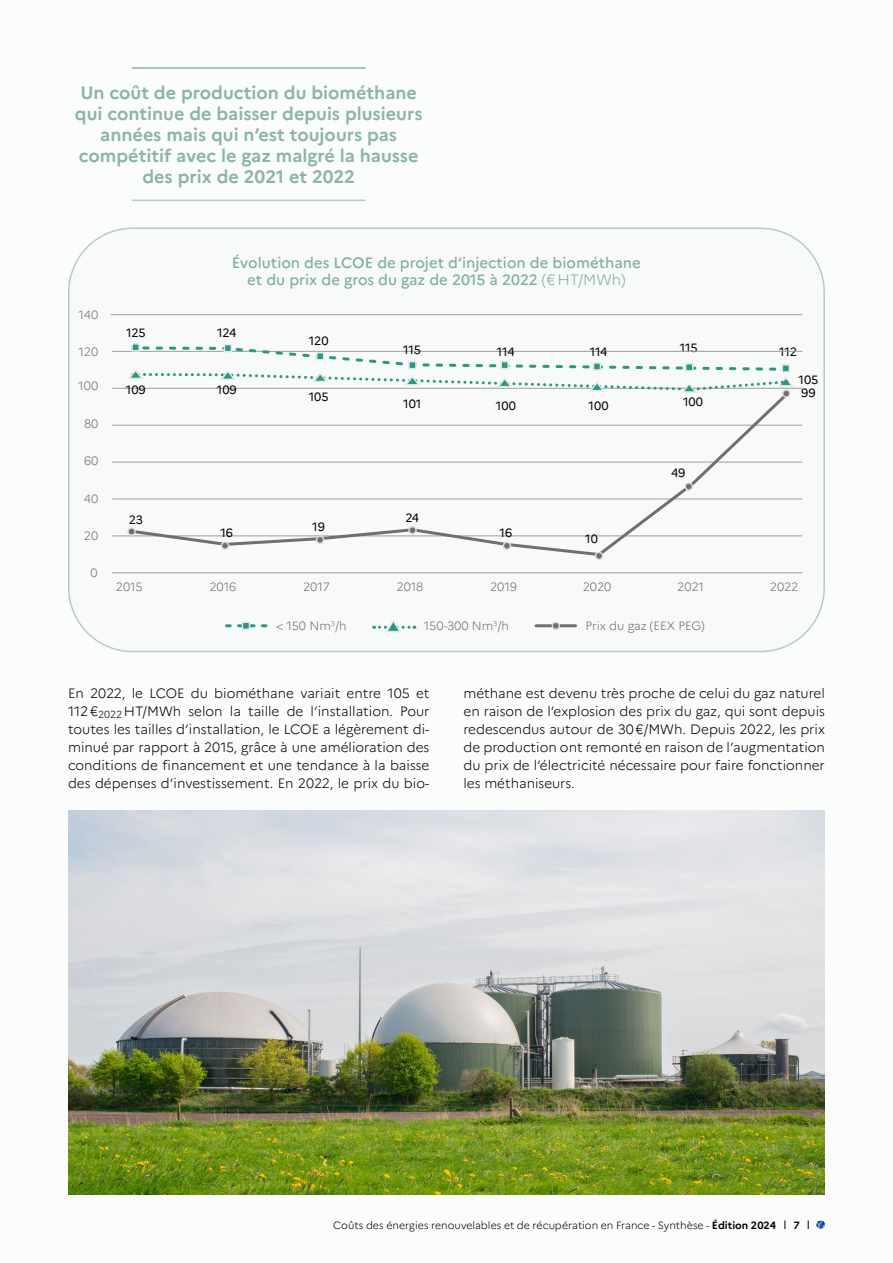
<style>
.page{position:relative;width:893px;height:1263px;background:#fff}
.page>*{position:absolute;margin:0;border:0;box-sizing:border-box;transform-origin:0 0}
.Verbatim{font:700 18px/21px "Marianne";color:#8db5a2;text-align:center}
.TITRE_GRAPHIQUE_XXX{font:500 15px/16.5px "Marianne";color:#83b09c;text-align:center}
.Texte{font:300 13.5px/18px "Marianne";color:#000;text-align:justify}
.Chiffres_Ctre{font:12px "Marianne";letter-spacing:-.005em;color:#000}
.Legende_FAG{font:300 12px "Marianne";color:#706f6f}
.Legende_Ctre{font:300 12px "Marianne";letter-spacing:-.005em;color:#706f6f}
.Legende_FAD{font:300 12px "Marianne";color:#706f6f}
.t1{font:300 10.5px "Marianne";color:#000}
.t2{font:700 10.5px "Marianne";color:#000}
.s1{font-weight:300}
.s2{font-weight:700}
</style>
<div class="page">
<hr style="left:132px;top:67px;width:234px;height:2px;background:#8db5a2">
<hr style="left:132px;top:200px;width:234px;height:1px;background:#b6cdc1">
<div style="left:69px;top:228px;width:755px;height:424px;background:#f8faf9;border-radius:64px"></div>
<hr style="left:112px;top:425px;width:690px;height:1px;background:#9d9d9c">
<hr style="left:112px;top:462px;width:690px;height:1px;background:#9d9d9c">
<hr style="left:112px;top:499px;width:690px;height:1px;background:#9d9d9c">
<hr style="left:112px;top:536px;width:690px;height:1px;background:#9d9d9c">
<svg style="left:129px;top:396px;width:661px;height:160px"></svg>
<div style="left:685px;top:483px;width:7px;height:7px;background:#706f6f;border-radius:50%"></div>
<div style="left:685px;top:482px;width:8px;height:9px;border:2px solid #dadada;border-radius:50%"></div>
<div style="left:783px;top:390px;width:7px;height:7px;background:#706f6f;border-radius:50%"></div>
<div style="left:782px;top:389px;width:8px;height:9px;border:2px solid #dadada;border-radius:50%"></div>
<svg style="left:374px;top:620px;width:41px;height:12px"></svg>
<svg style="left:227px;top:624px;width:39px;height:3px"></svg>
<svg style="left:242px;top:621px;width:8px;height:9px"></svg>
<div style="left:128px;top:528px;width:7px;height:7px;background:#706f6f;border-radius:50%"></div>
<div style="left:127px;top:527px;width:9px;height:9px;border:2px solid #dadada;border-radius:50%"></div>
<div style="left:222px;top:542px;width:7px;height:7px;background:#706f6f;border-radius:50%"></div>
<div style="left:221px;top:541px;width:8px;height:9px;border:2px solid #dadada;border-radius:50%"></div>
<div style="left:317px;top:536px;width:7px;height:7px;background:#706f6f;border-radius:50%"></div>
<div style="left:316px;top:535px;width:8px;height:9px;border:2px solid #dadada;border-radius:50%"></div>
<div style="left:409px;top:527px;width:7px;height:7px;background:#706f6f;border-radius:50%"></div>
<div style="left:408px;top:526px;width:9px;height:8px;border:2px solid #dadada;border-radius:50%"></div>
<div style="left:503px;top:542px;width:7px;height:7px;background:#706f6f;border-radius:50%"></div>
<div style="left:503px;top:541px;width:8px;height:9px;border:2px solid #dadada;border-radius:50%"></div>
<div style="left:595px;top:552px;width:7px;height:7px;background:#706f6f;border-radius:50%"></div>
<div style="left:595px;top:552px;width:8px;height:8px;border:2px solid #dadada;border-radius:50%"></div>
<hr style="left:112px;top:572px;width:690px;height:1px;background:#9d9d9c">
<hr style="left:112px;top:388px;width:690px;height:1px;background:#9d9d9c">
<hr style="left:112px;top:351px;width:690px;height:1px;background:#9d9d9c">
<hr style="left:111px;top:314px;width:691px;height:1px;background:#9d9d9c">
<svg style="left:131px;top:343px;width:9px;height:2px"></svg>
<div style="left:224px;top:344px;width:8px;height:8px;background:#dfe9e6"></div>
<hr style="left:536px;top:624px;width:40px;height:3px;background:#706f6f">
<div style="left:552px;top:621px;width:8px;height:9px;border:2px solid #dadada;border-radius:50%"></div>
<svg style="left:127px;top:345px;width:668px;height:49px"></svg>
<img style="left:68px;top:810px;width:757px;height:385px">
<svg style="left:816px;top:1220px;width:9px;height:9px"></svg>
<p class="Verbatim" style="left:75px;top:80px;width:349px">Un coût de production du biométhane qui continue de baisser depuis plusieurs années mais qui n’est toujours pas compétitif avec le gaz malgré la hausse des prix de 2021 et 2022</p>
<p class="Legende_FAD" style="left:79px;top:305px;width:21px">140</p>
<p class="Legende_FAD" style="left:79px;top:342px;width:21px">120</p>
<p class="Legende_FAD" style="left:78px;top:377px;width:22px">100</p>
<p class="Legende_FAD" style="left:84px;top:414px;width:16px">80</p>
<p class="Legende_FAD" style="left:84px;top:452px;width:16px">60</p>
<p class="Legende_FAD" style="left:84px;top:489px;width:16px">40</p>
<p class="Legende_FAD" style="left:84px;top:526px;width:16px">20</p>
<p class="Legende_FAD" style="left:91px;top:564px;width:9px">0</p>
<p class="Chiffres_Ctre" style="left:126px;top:323px;width:21px">125</p>
<p class="TITRE_GRAPHIQUE_XXX" style="left:232px;top:253px;width:410px">Évolution des LCOE de projet d’injection de biométhane et du prix de gros du gaz de 2015 à 2022 <span class="s1">(€ HT/MWh)</span></p>
<p class="Chiffres_Ctre" style="left:217px;top:324px;width:21px">124</p>
<p class="Chiffres_Ctre" style="left:309px;top:332px;width:21px">120</p>
<p class="Chiffres_Ctre" style="left:403px;top:340px;width:19px">115</p>
<p class="Chiffres_Ctre" style="left:497px;top:342px;width:19px">114</p>
<p class="Chiffres_Ctre" style="left:590px;top:342px;width:19px">114</p>
<p class="Chiffres_Ctre" style="left:126px;top:381px;width:21px">109</p>
<p class="Chiffres_Ctre" style="left:217px;top:381px;width:21px">109</p>
<p class="Chiffres_Ctre" style="left:129px;top:510px;width:16px">23</p>
<p class="Chiffres_Ctre" style="left:220px;top:523px;width:14px">16</p>
<p class="Chiffres_Ctre" style="left:309px;top:387px;width:21px">105</p>
<p class="Chiffres_Ctre" style="left:312px;top:518px;width:14px">19</p>
<p class="Chiffres_Ctre" style="left:403px;top:395px;width:20px">101</p>
<p class="Chiffres_Ctre" style="left:496px;top:396px;width:22px">100</p>
<p class="Chiffres_Ctre" style="left:589px;top:396px;width:22px">100</p>
<p class="Chiffres_Ctre" style="left:405px;top:509px;width:15px">24</p>
<p class="Chiffres_Ctre" style="left:499px;top:523px;width:14px">16</p>
<p class="Chiffres_Ctre" style="left:585px;top:529px;width:14px">10</p>
<p class="Chiffres_Ctre" style="left:680px;top:338px;width:19px">115</p>
<p class="Chiffres_Ctre" style="left:779px;top:342px;width:19px">112</p>
<p class="Chiffres_Ctre" style="left:683px;top:393px;width:22px">100</p>
<p class="Chiffres_Ctre" style="left:671px;top:464px;width:16px">49</p>
<p class="Chiffres_Ctre" style="left:798px;top:370px;width:21px">105</p>
<p class="Chiffres_Ctre" style="left:801px;top:383px;width:16px">99</p>
<p class="Legende_Ctre" style="left:116px;top:577px;width:28px">2015</p>
<p class="Legende_Ctre" style="left:209px;top:577px;width:29px">2016</p>
<p class="Legende_Ctre" style="left:303px;top:577px;width:28px">2017</p>
<p class="Legende_Ctre" style="left:397px;top:577px;width:28px">2018</p>
<p class="Legende_Ctre" style="left:490px;top:577px;width:29px">2019</p>
<p class="Legende_Ctre" style="left:583px;top:577px;width:30px">2020</p>
<p class="Legende_Ctre" style="left:677px;top:577px;width:28px">2021</p>
<p class="Legende_Ctre" style="left:770px;top:577px;width:30px">2022</p>
<p class="Legende_FAG" style="left:276px;top:617px;width:72px">&lt; 150 Nm<sup>3</sup>/h</p>
<p class="Legende_FAG" style="left:424px;top:617px;width:87px">150-300 Nm<sup>3</sup>/h</p>
<p class="Legende_FAG" style="left:586px;top:617px;width:121px">Prix du gaz (EEX PEG)</p>
<p class="Texte" style="left:68px;top:683px;width:363px">En 2022, le LCOE du biométhane variait entre 105 et 112 €<sub>2022</sub> HT/MWh selon la taille de l’installation. Pour toutes les tailles d’installation, le LCOE a légèrement di&shy;minué par rapport à 2015, grâce à une amélioration des conditions de financement et une tendance à la baisse des dépenses d’investissement. En 2022, le prix du bio-</p>
<p class="Texte" style="left:463px;top:683px;width:363px">méthane est devenu très proche de celui du gaz naturel en raison de l’explosion des prix du gaz, qui sont depuis redescendus autour de 30 €/MWh. Depuis 2022, les prix de production ont remonté en raison de l’augmentation du prix de l’électricité nécessaire pour faire fonctionner les méthaniseurs.</p>
<p class="t1" style="left:333px;top:1217px;width:444px">Coûts des énergies renouvelables et de récupération en France - Synthèse - <span class="s2">Édition 2024</span></p>
<p class="t2" style="left:793px;top:1217px;width:8px">7</p>
</div>
